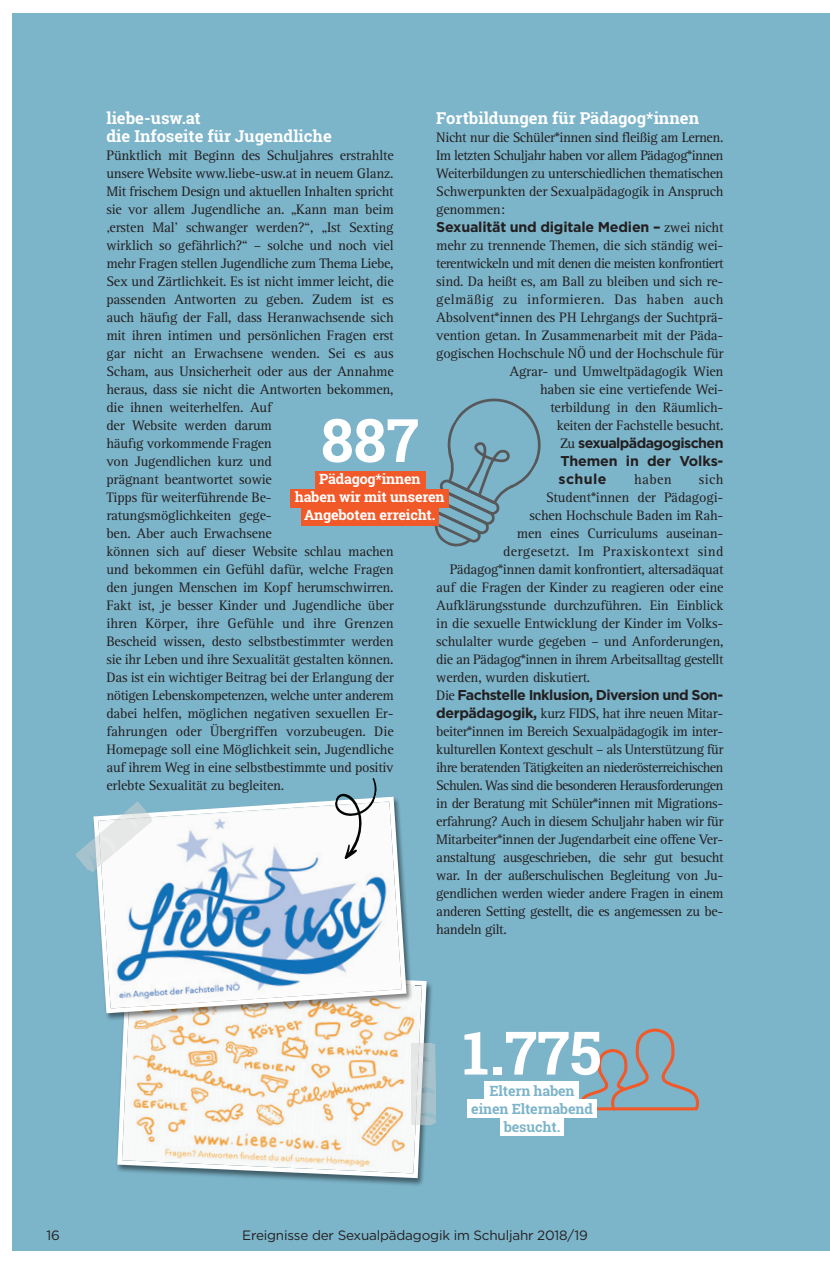
<style>
.page{position:relative;width:830px;height:1263px;background:#fff}
.page>*{position:absolute;margin:0;border:0;box-sizing:border-box;transform-origin:0 0}
.t1{font:700 60px "Roboto Slab";color:#fff}
.t2{font:700 16.5px "Roboto Slab";color:#fff}
.t3{font:14.25px/18px "Rotis Serif Std";letter-spacing:-.015em;color:#231f20;text-align:justify}
.t4{font:700 14.25px "Roboto Slab";letter-spacing:-.01em;color:#fff}
.t5{font:700 14.25px/18px "Gotham";letter-spacing:-.045em;color:#231f20;text-align:justify}
.t6{font:700 14.25px "Roboto Slab";letter-spacing:-.01em;color:#7cb4c9}
.t7{font:14.25px "Rotis Serif Std";letter-spacing:.02em;color:#231f20}
.t8{font:13.5px "Gotham";letter-spacing:-.015em;color:#231f20}
.s1{font-family:"Gotham";font-weight:700}
.s2{font-family:"Rotis Serif Std";font-weight:400}
</style>
<div class="page">
<div style="left:13px;top:13px;width:816px;height:1237px;background:#7cb4c9"></div>
<svg style="left:428px;top:398px;width:113px;height:148px"></svg>
<div style="left:314px;top:471px;width:111px;height:18px;background:#f15929"></div>
<div style="left:290px;top:489px;width:159px;height:18px;background:#f15929"></div>
<div style="left:301px;top:507px;width:138px;height:18px;background:#f15929"></div>
<svg style="left:579px;top:1028px;width:119px;height:82px"></svg>
<div style="left:484px;top:1082px;width:94px;height:18px;background:#fff"></div>
<div style="left:466px;top:1100px;width:130px;height:18px;background:#fff"></div>
<div style="left:500px;top:1118px;width:64px;height:18px;background:#fff"></div>
<img style="left:308px;top:984px;width:124px;height:202px">
<svg style="left:117px;top:980px;width:312px;height:200px;background:#eae5da"></svg>
<img style="left:107px;top:944px;width:311px;height:81px">
<svg style="left:97px;top:796px;width:311px;height:220px;background:#c3d6e4"></svg>
<svg style="left:332px;top:778px;width:47px;height:81px"></svg>
<svg style="left:75px;top:801px;width:79px;height:73px"></svg>
<svg style="left:410px;top:1042px;width:26px;height:84px;background:#becdd3"></svg>
<p class="t2" style="left:436px;top:112px;width:264px">Fortbildungen für Pädagog*innen</p>
<p class="t3" style="left:436px;top:130px;width:289px">Nicht nur die Schüler*innen sind fleißig am Lernen.<br>Im letzten Schuljahr haben vor allem Pädagog*innen Weiterbildungen zu unterschiedlichen thematischen Schwerpunkten der Sexualpädagogik in Anspruch genommen:</p>
<p class="t3" style="left:436px;top:220px;width:289px;text-align:right"><span class="s1">Sexualität und digitale Medien –</span> zwei nicht mehr zu trennende Themen, die sich ständig wei&shy;terentwickeln und mit denen die meisten konfrontiert sind. Da heißt es, am Ball zu bleiben und sich re&shy;gelmäßig zu informieren. Das haben auch Absolvent*innen des PH Lehrgangs der Suchtprä&shy;vention getan. In Zusammenarbeit mit der Päda&shy;gogischen Hochschule NÖ und der Hochschule für Agrar- und Umweltpädagogik Wien<br>haben sie eine vertiefende Wei-<br>terbildung in den Räumlich-<br>keiten der Fachstelle besucht.</p>
<p class="t5" style="left:558px;top:435px;width:166px"><span class="s2">Zu</span> sexualpädagogischen Themen in der Volks&shy;schule</p>
<p class="t2" style="left:106px;top:112px;width:96px">liebe-usw.at</p>
<p class="t2" style="left:106px;top:130px;width:227px">die Infoseite für Jugendliche</p>
<p class="t3" style="left:106px;top:148px;width:289px;text-align:left">Pünktlich mit Beginn des Schuljahres erstrahlte unsere Website www.liebe-usw.at in neuem Glanz.<br>Mit frischem Design und aktuellen Inhalten spricht sie vor allem Jugendliche an. „Kann man beim ‚ersten Mal’ schwanger werden?“, „Ist Sexting wirklich so gefährlich?“ – solche und noch viel mehr Fragen stellen Jugendliche zum Thema Liebe, Sex und Zärtlichkeit. Es ist nicht immer leicht, die passenden Antworten zu geben. Zudem ist es auch häufig der Fall, dass Heranwachsende sich mit ihren intimen und persönlichen Fragen erst gar nicht an Erwachsene wenden. Sei es aus Scham, aus Unsicherheit oder aus der Annahme heraus, dass sie nicht die Antworten bekommen, die ihnen weiterhelfen. Auf<br>der Website werden darum<br>häufig vorkommende Fragen<br>von Jugendlichen kurz und<br>prägnant beantwortet sowie<br>Tipps für weiterführende Be&shy;ratungsmöglichkeiten gege-<br>ben. Aber auch Erwachsene<br>können sich auf dieser Website schlau machen und bekommen ein Gefühl dafür, welche Fragen den jungen Menschen im Kopf herumschwirren.</p>
<p class="t3" style="left:106px;top:598px;width:289px">Fakt ist, je besser Kinder und Jugendliche über ihren Körper, ihre Gefühle und ihre Grenzen Bescheid wissen, desto selbstbestimmter werden sie ihr Leben und ihre Sexualität gestalten können.<br>Das ist ein wichtiger Beitrag bei der Erlangung der nötigen Lebenskompetenzen, welche unter anderem dabei helfen, möglichen negativen sexuellen Er&shy;fahrungen oder Übergriffen vorzubeugen. Die Homepage soll eine Möglichkeit sein, Jugendliche auf ihrem Weg in eine selbstbestimmte und positiv erlebte Sexualität zu begleiten.</p>
<p class="t1" style="left:321px;top:416px;width:99px">887</p>
<p class="t4" style="left:319px;top:473px;width:103px">Pädagog*innen</p>
<p class="t4" style="left:295px;top:491px;width:151px">haben wir mit unseren</p>
<p class="t4" style="left:304px;top:509px;width:133px">Angeboten erreicht.</p>
<p class="t3" style="left:633px;top:472px;width:39px">haben</p>
<p class="t3" style="left:698px;top:472px;width:26px">sich</p>
<p class="t3" style="left:546px;top:490px;width:179px">Student*innen der Pädagogi-</p>
<p class="t3" style="left:529px;top:508px;width:195px">schen Hochschule Baden im Rah-</p>
<p class="t3" style="left:516px;top:526px;width:208px">men eines Curriculums auseinan-</p>
<p class="t7" style="left:503px;top:546px;width:222px">dergesetzt. Im Praxiskontext sind</p>
<p class="t3" style="left:449px;top:562px;width:275px">Pädagog*innen damit konfrontiert, altersadäquat</p>
<p class="t3" style="left:436px;top:580px;width:289px">auf die Fragen der Kinder zu reagieren oder eine</p>
<p class="t3" style="left:436px;top:598px;width:289px">Aufklärungsstunde durchzuführen. Ein Einblick</p>
<p class="t3" style="left:436px;top:616px;width:288px">in die sexuelle Entwicklung der Kinder im Volks-</p>
<p class="t3" style="left:436px;top:634px;width:289px">schulalter wurde gegeben – und Anforderungen,</p>
<p class="t3" style="left:436px;top:652px;width:289px">die an Pädagog*innen in ihrem Arbeitsalltag gestellt</p>
<p class="t3" style="left:436px;top:670px;width:155px">werden, wurden diskutiert.</p>
<p class="t3" style="left:436px;top:688px;width:289px">Die <span class="s1">Fachstelle Inklusion, Diversion und Son&shy;derpädagogik,</span> kurz FIDS, hat ihre neuen Mitar&shy;beiter*innen im Bereich Sexualpädagogik im inter&shy;kulturellen Kontext geschult – als Unterstützung für ihre beratenden Tätigkeiten an niederösterreichischen Schulen. Was sind die besonderen Herausforderungen in der Beratung mit Schüler* innen mit Migrations&shy;erfahrung? Auch in diesem Schuljahr haben wir für Mitarbeiter*innen der Jugendarbeit eine offene Ver&shy;anstaltung ausgeschrieben, die sehr gut besucht war. In der außerschulischen Begleitung von Ju&shy;gendlichen werden wieder andere Fragen in einem anderen Setting gestellt, die es angemessen zu be&shy;handeln gilt.</p>
<p class="t1" style="left:462px;top:1029px;width:140px">1.775</p>
<p class="t6" style="left:489px;top:1085px;width:87px">Eltern haben</p>
<p class="t6" style="left:471px;top:1103px;width:123px">einen Elternabend</p>
<p class="t6" style="left:503px;top:1121px;width:58px">besucht.</p>
<p class="t8" style="left:46px;top:1230px;width:15px">16</p>
<p class="t8" style="left:242px;top:1230px;width:347px">Ereignisse der Sexualpädagogik im Schuljahr 2018/19</p>
</div>
